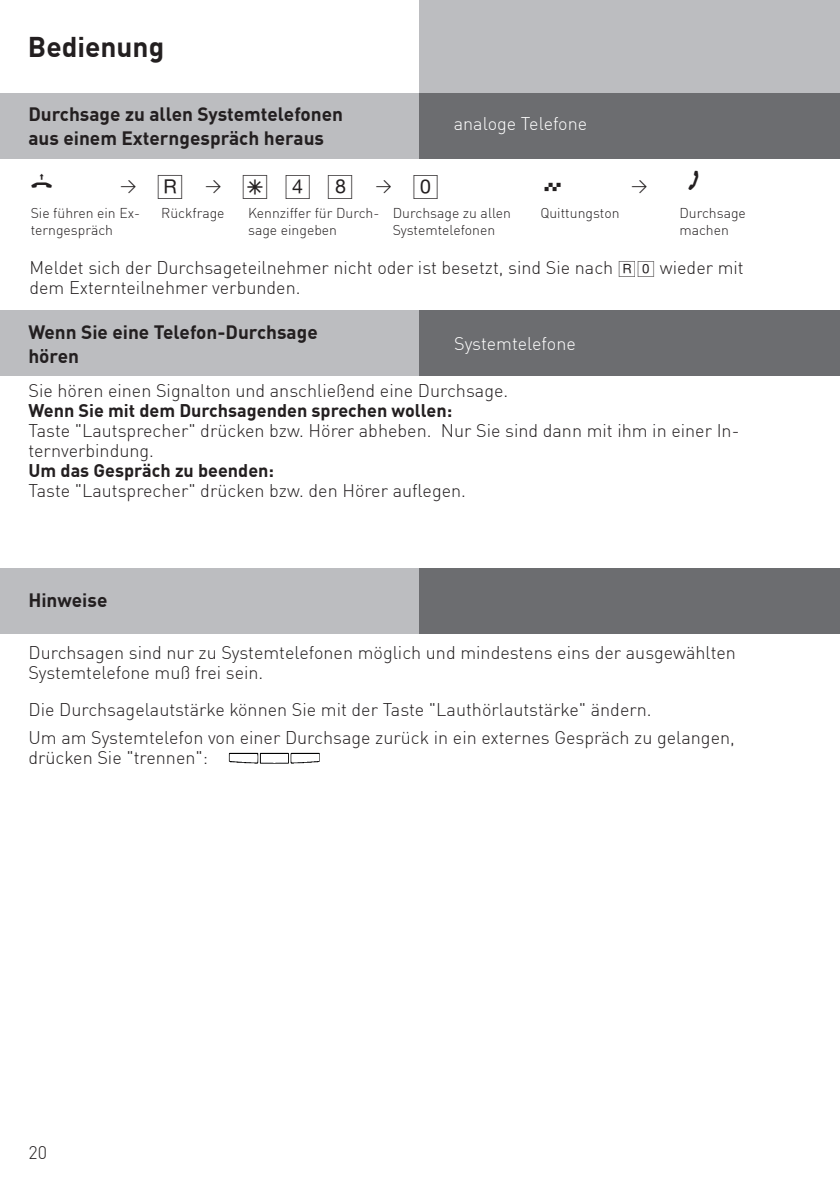
<style>
.page{position:relative;width:840px;height:1191px;background:#fff}
.page>*{position:absolute;margin:0;border:0;box-sizing:border-box;transform-origin:0 0}
.t1{font:700 28px "DIN Offc";color:#231f20}
.t2{font:24px "Bo S31 Font";color:#231f20}
.t3{font:24px "ST20 Font";color:#231f20}
.t4{font:700 19px/24px "DIN Offc";color:#231f20}
.t5{font:300 18px/20px "DIN Offc";color:#231f20}
.t6{font:700 18px "DIN Offc";color:#231f20}
.t7{font:300 18px "DIN Offc";color:#fff}
.t8{font:300 14px/16.8px "DIN Offc";color:#231f20}
.s1{font-family:"ST20 Font"}
</style>
<div class="page">
<div style="left:420px;top:0;width:419px;height:94px;background:#bcbdc0"></div>
<div style="left:0;top:311px;width:420px;height:65px;background:#bcbdc0"></div>
<div style="left:419px;top:311px;width:420px;height:65px;background:#6c6d70"></div>
<div style="left:0;top:568px;width:420px;height:65px;background:#bcbdc0"></div>
<div style="left:420px;top:568px;width:419px;height:65px;background:#6c6d70"></div>
<div style="left:0;top:94px;width:420px;height:65px;background:#bcbdc0"></div>
<div style="left:420px;top:94px;width:419px;height:65px;background:#6c6d70"></div>
<img style="left:229px;top:753px;width:90px;height:10px">
<h1 class="t1" style="left:28px;top:28px;width:138px">Bedienung</h1>
<p class="t4" style="left:28px;top:102px;width:316px">Durchsage zu allen Systemtelefonen aus einem Externgespräch heraus</p>
<h2 class="t3" style="left:29px;top:164px;width:29px">+</h2>
<h2 class="t2" style="left:113px;top:165px;width:327px">P r P S 4 8 P 0</h2>
<h2 class="t2" style="left:539px;top:165px;width:30px">Q</h2>
<p class="t7" style="left:454px;top:112px;width:123px">Systemtelefone</p>
<p class="t7" style="left:453px;top:112px;width:135px">analoge Telefone</p>
<h2 class="t2" style="left:624px;top:165px;width:85px">P <span class="s1">A</span></h2>
<p class="t8" style="left:31px;top:205px;width:111px">Sie führen ein Ex&shy;terngespräch</p>
<p class="t8" style="left:161px;top:204px;width:65px">Rückfrage</p>
<p class="t8" style="left:248px;top:205px;width:133px">Kennziffer für Durch&shy;sage eingeben</p>
<p class="t8" style="left:392px;top:205px;width:120px">Durchsage zu allen<br>Systemtelefonen</p>
<p class="t8" style="left:540px;top:205px;width:81px">Quittungston</p>
<p class="t8" style="left:679px;top:205px;width:68px">Durchsage machen</p>
<p class="t5" style="left:29px;top:258px;width:715px">Meldet sich der Durchsageteilnehmer nicht oder ist besetzt, sind Sie nach <sup>r0</sup> wieder mit dem Externteilnehmer verbunden.</p>
<p class="t4" style="left:28px;top:319px;width:291px">Wenn Sie eine Telefon-Durchsage hören</p>
<p class="t5" style="left:29px;top:380px;width:481px">Sie hören einen Signalton und anschließend eine Durchsage.</p>
<p class="t6" style="left:29px;top:398px;width:425px">Wenn Sie mit dem Durchsagenden sprechen wollen:</p>
<p class="t5" style="left:28px;top:420px;width:712px">Taste "Lautsprecher" drücken bzw. Hörer abheben. Nur Sie sind dann mit ihm in einer In&shy;ternverbindung.</p>
<p class="t6" style="left:29px;top:459px;width:247px">Um das Gespräch zu beenden:</p>
<p class="t5" style="left:29px;top:480px;width:438px">Taste "Lautsprecher" drücken bzw. den Hörer auflegen.</p>
<p class="t7" style="left:454px;top:333px;width:123px">Systemtelefone</p>
<p class="t4" style="left:28px;top:587px;width:81px">Hinweise</p>
<p class="t5" style="left:28px;top:642px;width:708px">Durchsagen sind nur zu Systemtelefonen möglich und mindestens eins der ausgewählten<br>Systemtelefone muß frei sein.</p>
<p class="t5" style="left:29px;top:694px;width:707px;line-height:28.4px">Die Durchsagelautstärke können Sie mit der Taste "Lauthörlautstärke" ändern.<br>Um am Systemtelefon von einer Durchsage zurück in ein externes Gespräch zu gelangen,</p>
<p class="t5" style="left:28px;top:747px;width:181px">drücken Sie "trennen":</p>
<p class="t5" style="left:28px;top:1142px;width:20px">20</p>
</div>
